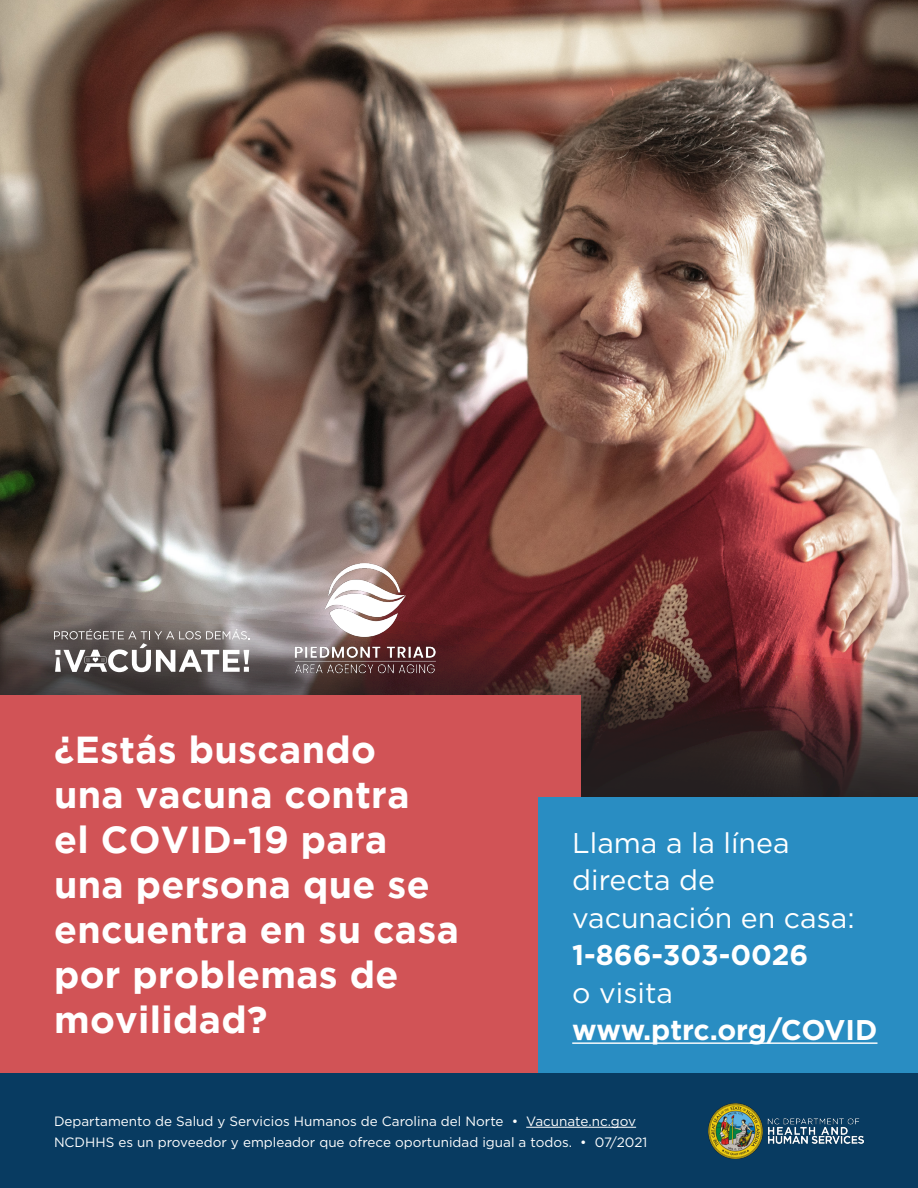
<style>
.page{position:relative;width:918px;height:1188px;background:#fff}
.page>*{position:absolute;margin:0;border:0;box-sizing:border-box;transform-origin:0 0}
.t1{font:700 37.5px/45px "Gotham";letter-spacing:.01em;color:#fff}
.t2{font:28.5px/37.5px "Gotham";color:#fff}
.t3{font:700 28.5px/37.5px "Gotham";color:#fff}
.Body{font:13.5px/21px "Gotham";color:#fff}
.s1{font-weight:400}
</style>
<div class="page">
<img style="left:0;top:0;width:918px;height:478px">
<img style="left:0;top:478px;width:918px;height:319px">
<div style="left:0;top:695px;width:580px;height:378px;background:#d15356"></div>
<div style="left:538px;top:797px;width:380px;height:276px;background:#298dc2"></div>
<hr style="left:572px;top:1042px;width:306px;height:2px;background:#fff">
<div style="left:0;top:1073px;width:918px;height:115px;background:#083b61"></div>
<hr style="left:526px;top:1127px;width:110px;height:1px;background:#fff">
<img style="left:709px;top:1104px;width:155px;height:54px">
<img style="left:278px;top:559px;width:175px;height:124px">
<svg style="left:54px;top:629px;width:195px;height:43px"></svg>
<h2 class="t1" style="left:54px;top:726px;width:406px">¿Estás buscando<br>una vacuna contra<br>el COVID-19 para una persona que se encuentra en su casa por problemas de movilidad?</h2>
<h2 class="t2" style="left:572px;top:823px;width:284px">Llama a la línea directa de vacunación en casa:</h2>
<h2 class="t3" style="left:572px;top:936px;width:307px">1-866-303-0026<br><span class="s1">o visita </span>www.ptrc.org/COVID</h2>
<p class="Body" style="left:54px;top:1110px;width:595px">Departamento de Salud y Servicios Humanos de Carolina del Norte • Vacunate.nc.gov<br>NCDHHS es un proveedor y empleador que ofrece oportunidad igual a todos. • 07/2021</p>
</div>
